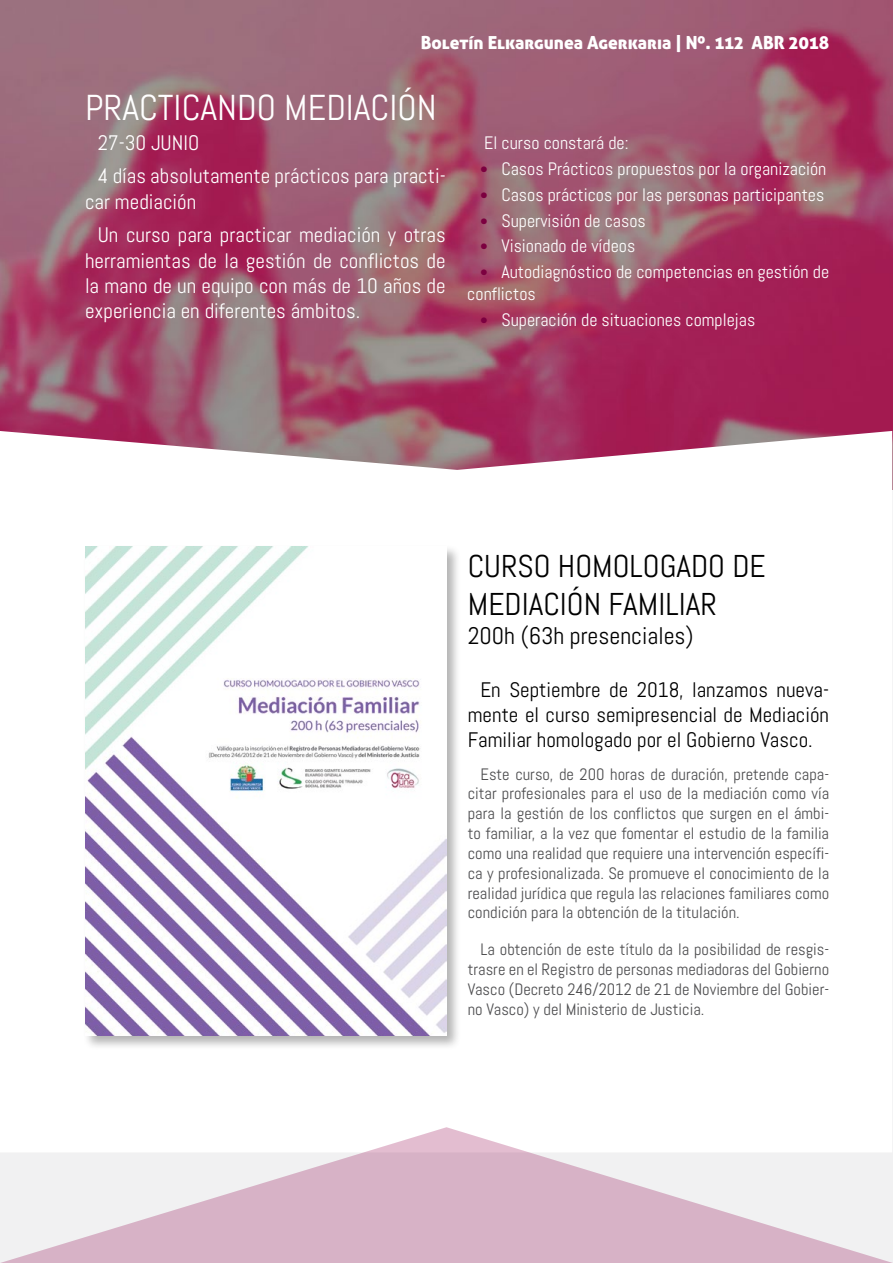
<style>
.page{position:relative;width:893px;height:1263px;background:#fff}
.page>*{position:absolute;margin:0;border:0;box-sizing:border-box;transform-origin:0 0}
.t1{font:36px "Abel";color:#fff}
.t2{font:31.5px/37.8px "Abel";color:#000}
.t3{font:24px "Abel";color:#000}
.t4{font:21px/33.8px "Abel";color:#fff}
.t5{font:21px/25.2px "Abel";color:#000;text-align:justify}
.t6{font:18px/21.6px "Abel";color:#fff}
.t7{font:18px "Aller Display";color:#fff}
.t8{font:16.5px/19.8px "Abel";color:#4d4d4f;text-align:justify}
.s1{font-size:16.5px;color:#7c0040}
</style>
<div class="page">
<img style="left:0;top:0;width:892px;height:431px">
<svg style="left:1px;top:431px;width:890px;height:39px"></svg>
<div style="left:82px;top:544px;width:379px;height:506px;background:#000;opacity:.3"></div>
<img style="left:85px;top:546px;width:361px;height:489px">
<svg style="left:0;top:1127px;width:893px;height:136px"></svg>
<p class="t7" style="left:421px;top:31px;width:410px">Boletín Elkargunea Agerkaria | Nº. 112 ABR 2018</p>
<h1 class="t1" style="left:85px;top:85px;width:353px">PRACTICANDO MEDIACIÓN</h1>
<p class="t4" style="left:98px;top:126px;width:349px">27-30 JUNIO<br>4 días absolutamente prácticos para practi-</p>
<p class="t4" style="left:98px;top:185px;width:349px;text-indent:-13px">car mediación<br>Un curso para practicar mediación y otras</p>
<p class="t4" style="left:85px;top:248px;width:362px;line-height:25.2px;text-align:justify">herramientas de la gestión de conflictos de la mano de un equipo con más de 10 años de experiencia en diferentes ámbitos.</p>
<p class="t6" style="left:484px;top:132px;width:146px">El curso constará de:</p>
<p class="t6" style="left:480px;top:158px;width:348px"><span class="s1">•</span> Casos Prácticos propuestos por la organización</p>
<p class="t6" style="left:480px;top:184px;width:346px"><span class="s1">•</span> Casos prácticos por las personas participantes</p>
<p class="t6" style="left:480px;top:210px;width:167px"><span class="s1">•</span> Supervisión de casos</p>
<p class="t6" style="left:480px;top:235px;width:157px"><span class="s1">•</span> Visionado de vídeos</p>
<p class="t6" style="left:467px;top:261px;width:363px;text-indent:13px"><span class="s1">•</span> Autodiagnóstico de competencias en gestión de conflictos</p>
<p class="t6" style="left:480px;top:309px;width:277px"><span class="s1">•</span> Superación de situaciones complejas</p>
<h2 class="t2" style="left:468px;top:548px;width:299px">CURSO HOMOLOGADO DE<br>MEDIACIÓN FAMILIAR</h2>
<h3 class="t3" style="left:468px;top:620px;width:227px">200h (63h presenciales)</h3>
<p class="t5" style="left:468px;top:677px;width:363px;text-indent:13px">En Septiembre de 2018, lanzamos nueva&shy;mente el curso semipresencial de Mediación Familiar homologado por el Gobierno Vasco.</p>
<p class="t8" style="left:468px;top:764px;width:363px;text-indent:13px">Este curso, de 200 horas de duración, pretende capa&shy;citar profesionales para el uso de la mediación como vía para la gestión de los conflictos que surgen en el ámbi&shy;to familiar, a la vez que fomentar el estudio de la familia como una realidad que requiere una intervención específi&shy;ca y profesionalizada. Se promueve el conocimiento de la realidad jurídica que regula las relaciones familiares como condición para la obtención de la titulación.</p>
<p class="t8" style="left:468px;top:939px;width:363px;text-indent:13px">La obtención de este título da la posibilidad de resgis&shy;trasre en el Registro de personas mediadoras del Gobierno Vasco (Decreto 246/2012 de 21 de Noviembre del Gobier&shy;no Vasco) y del Ministerio de Justicia.</p>
</div>
